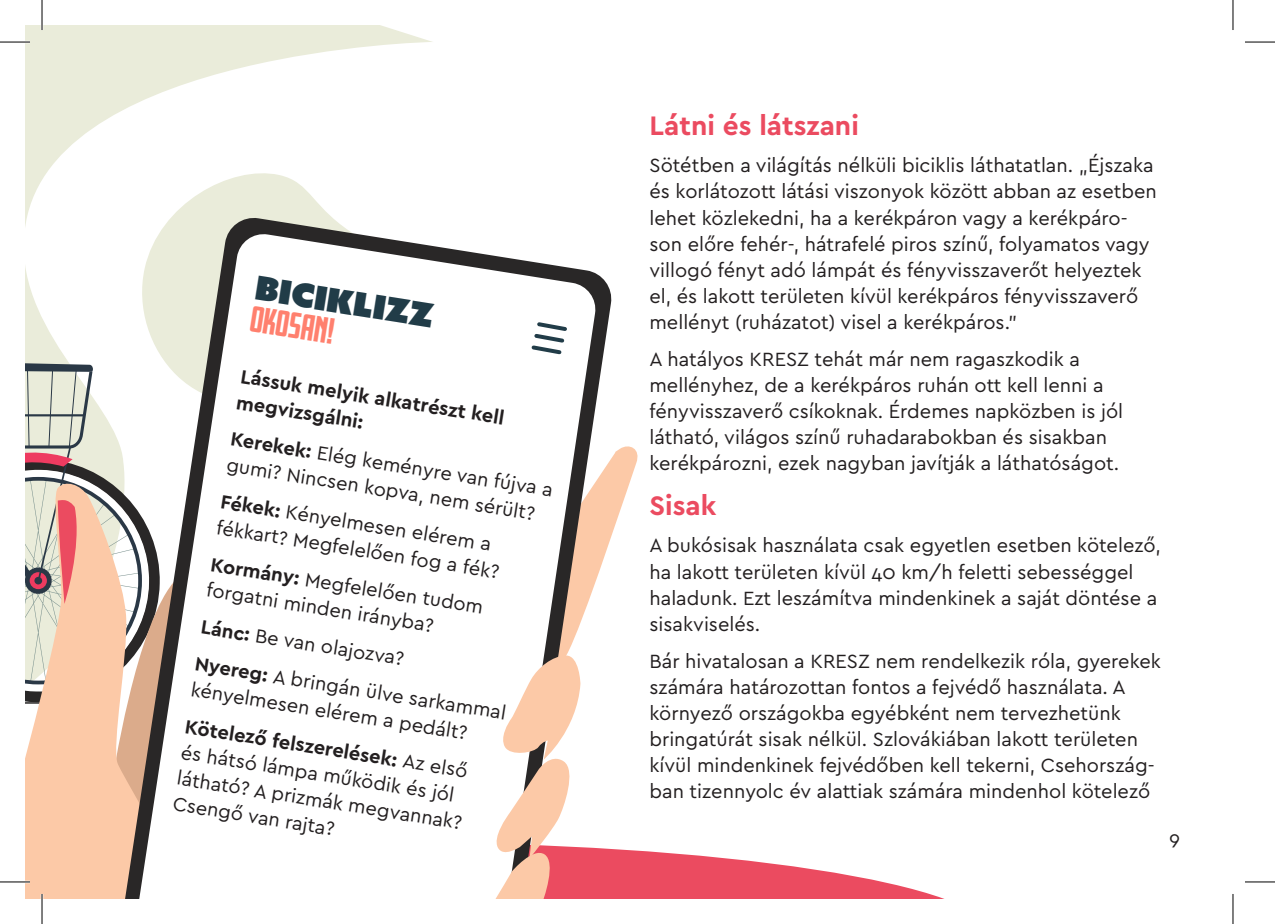
<style>
.page{position:relative;width:1275px;height:924px;background:#fff}
.page>*{position:absolute;margin:0;border:0;box-sizing:border-box;transform-origin:0 0}
.t1{font:33px "Azo Sans Uber";color:#213c48}
.t2{font:900 32px "Fresno";color:#ff806e}
.kenyerszoveg{font:700 28px "Cera PRO";color:#eb4b60}
.kenyerszoveg-2{font:20px/26px "Cera PRO";color:#231f20}
.kenyerszoveg-3{font:700 20px/26px "Cera PRO";color:#231f20}
.s1{font-weight:700}
</style>
<div class="page">
<svg style="left:25px;top:25px;width:407px;height:336px"></svg>
<svg style="left:641px;top:851px;width:301px;height:47px;fill:#eb4b60"></svg>
<svg style="left:136px;top:164px;width:296px;height:52px"></svg>
<div style="left:25px;top:854px;width:87px;height:44px;background:#fcc9a7"></div>
<svg style="left:112px;top:216px;width:500px;height:682px"></svg>
<svg style="left:130px;top:232px;width:467px;height:666px"></svg>
<svg style="left:482px;top:442px;width:159px;height:456px"></svg>
<svg style="left:25px;top:361px;width:194px;height:493px"></svg>
<svg style="left:529px;top:319px;width:40px;height:38px"></svg>
<hr style="left:0;top:41px;width:30px;height:2px;background:#fff">
<hr style="left:0;top:880px;width:30px;height:2px;background:#fff">
<hr style="left:41px;top:0;width:2px;height:30px;background:#fff">
<hr style="left:41px;top:893px;width:2px;height:30px;background:#fff">
<hr style="left:0;top:42px;width:30px;height:1px;background:#000">
<hr style="left:1245px;top:42px;width:30px;height:1px;background:#000">
<hr style="left:0;top:881px;width:30px;height:1px;background:#000">
<hr style="left:1245px;top:881px;width:30px;height:1px;background:#000">
<hr style="left:42px;top:0;width:1px;height:30px;background:#000">
<hr style="left:42px;top:893px;width:1px;height:30px;background:#000">
<hr style="left:1232px;top:0;width:1px;height:30px;background:#000">
<hr style="left:1232px;top:893px;width:1px;height:30px;background:#000">
<p class="t1" style="left:259px;top:265px;width:181px;rotate:9deg">BICIKLIZZ</p>
<p class="t2" style="left:253px;top:300px;width:86px;rotate:9deg">OKOSAN!</p>
<p class="kenyerszoveg-3" style="left:243px;top:362px;width:268px;rotate:9deg">Lássuk melyik alkatrészt kell megvizsgálni:</p>
<p class="kenyerszoveg-2" style="left:233px;top:425px;width:327px;rotate:9deg"><span class="s1">Kerekek:</span> Elég keményre van fújva a gumi? Nincsen kopva, nem sérült?</p>
<p class="kenyerszoveg-2" style="left:223px;top:487px;width:287px;rotate:9deg"><span class="s1">Fékek:</span> Kényelmesen elérem a fékkart? Megfelelően fog a fék?</p>
<p class="kenyerszoveg-2" style="left:213px;top:550px;width:277px;rotate:9deg"><span class="s1">Kormány:</span> Megfelelően tudom forgatni minden irányba?</p>
<p class="kenyerszoveg-2" style="left:203px;top:612px;width:207px;rotate:9deg"><span class="s1">Lánc:</span> Be van olajozva?</p>
<p class="kenyerszoveg-2" style="left:197px;top:649px;width:316px;rotate:9deg"><span class="s1">Nyereg:</span> A bringán ülve sarkammal kényelmesen elérem a pedált?</p>
<p class="kenyerszoveg-2" style="left:187px;top:712px;width:290px;rotate:9deg"><span class="s1">Kötelező felszerelések:</span> Az első és hátsó lámpa működik és jól látható? A prizmák megvannak?<br>Csengő van rajta?</p>
<p class="kenyerszoveg" style="left:649px;top:107px;width:211px">Látni és látszani</p>
<p class="kenyerszoveg-2" style="left:649px;top:152px;width:509px">Sötétben a világítás nélküli biciklis láthatatlan. „Éjszaka és korlátozott látási viszonyok között abban az esetben lehet közlekedni, ha a kerékpáron vagy a kerékpáro&shy;son előre fehér-, hátrafelé piros színű, folyamatos vagy villogó fényt adó lámpát és fényvisszaverőt helyeztek el, és lakott területen kívül kerékpáros fényvisszaverő mellényt (ruházatot) visel a kerékpáros.”</p>
<p class="kenyerszoveg-2" style="left:649px;top:345px;width:475px">A hatályos KRESZ tehát már nem ragaszkodik a mellényhez, de a kerékpáros ruhán ott kell lenni a fényvisszaverő csíkoknak. Érdemes napközben is jól látható, világos színű ruhadarabokban és sisakban kerékpározni, ezek nagyban javítják a láthatóságot.</p>
<p class="kenyerszoveg" style="left:649px;top:487px;width:68px">Sisak</p>
<p class="kenyerszoveg-2" style="left:649px;top:531px;width:513px">A bukósisak használata csak egyetlen esetben kötelező, ha lakott területen kívül 40 km/h feletti sebességgel haladunk. Ezt leszámítva mindenkinek a saját döntése a sisakviselés.</p>
<p class="kenyerszoveg-2" style="left:649px;top:647px;width:513px">Bár hivatalosan a KRESZ nem rendelkezik róla, gyerekek számára határozottan fontos a fejvédő használata. A környező országokba egyébként nem tervezhetünk bringatúrát sisak nélkül. Szlovákiában lakott területen kívül mindenkinek fejvédőben kell tekerni, Csehország&shy;ban tizennyolc év alattiak számára mindenhol kötelező</p>
<p class="kenyerszoveg-2" style="left:1169px;top:823px;width:13px">9</p>
</div>
